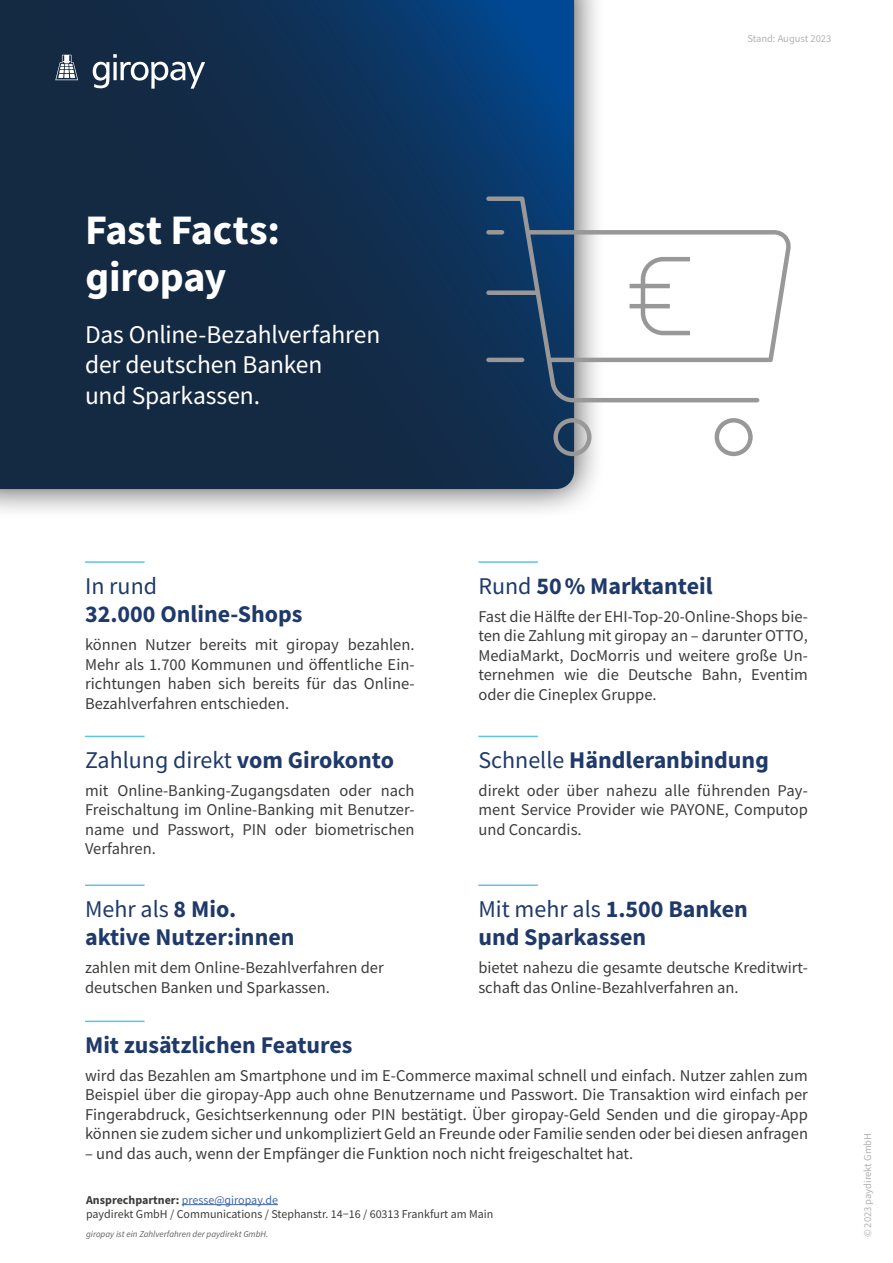
<style>
.page{position:relative;width:893px;height:1263px;background:#fff}
.page>*{position:absolute;margin:0;border:0;box-sizing:border-box;transform-origin:0 0}
.t1{font:700 42px/46.8px "Giro";letter-spacing:-.005em;color:#fff}
.t2{font:25.5px/30.6px "Giro";letter-spacing:-.005em;color:#fff}
.Absatzformat_1{font:700 24px/28.5px "Giro";color:#1f3a6a}
.Absatzformat_1-2{font:24px "Giro";color:#1f3a6a}
.Absatzformat_1-3{font:16.5px/19.5px "Giro";color:#3c3c3b;text-align:justify}
.t3{font:12px "Giro";color:#3c3c3b}
.t4{font:12px "Giro";color:#3f68a5}
.t5{font:10.5px "Giro";color:#b3b2b2}
.t6{font:italic 9px "Giro";color:#616161}
.s1{font-weight:400}
.s2{font-weight:700}
.s3{font-weight:700;color:#3c3c3b}
</style>
<div class="page">
<div style="left:0;top:0;width:606px;height:520px;background:#000;opacity:.75"></div>
<svg style="left:0;top:0;width:574px;height:489px;background:#112d4e"></svg>
<hr style="left:85px;top:561px;width:60px;height:2px;background:#5dc4e9">
<hr style="left:85px;top:736px;width:60px;height:1px;background:#5dc4e9">
<hr style="left:85px;top:884px;width:60px;height:2px;background:#5dc4e9">
<hr style="left:478px;top:561px;width:60px;height:2px;background:#5dc4e9">
<hr style="left:478px;top:736px;width:60px;height:1px;background:#5dc4e9">
<hr style="left:478px;top:884px;width:60px;height:2px;background:#5dc4e9">
<hr style="left:85px;top:1020px;width:60px;height:2px;background:#5dc4e9">
<svg style="left:486px;top:196px;width:305px;height:206px"></svg>
<svg style="left:553px;top:418px;width:38px;height:38px"></svg>
<svg style="left:715px;top:418px;width:38px;height:38px"></svg>
<hr style="left:486px;top:358px;width:38px;height:4px;background:#999898;border-radius:2px">
<div style="left:486px;top:230px;width:18px;height:5px;background:#999898;border-radius:2px"></div>
<svg style="left:93px;top:54px;width:112px;height:35px"></svg>
<svg style="left:55px;top:55px;width:23px;height:25px"></svg>
<hr style="left:182px;top:1204px;width:96px;height:1px;background:#3f68a5">
<p class="t5" style="left:747px;top:32px;width:85px">Stand: August 2023</p>
<p class="t1" style="left:85px;top:206px;width:197px">Fast Facts: giropay</p>
<p class="t2" style="left:85px;top:319px;width:297px">Das Online-Bezahlverfahren der deutschen Banken<br>und Sparkassen.</p>
<p class="Absatzformat_1" style="left:85px;top:571px;width:219px"><span class="s1">In rund<br></span>32.000 Online-Shops</p>
<p class="Absatzformat_1-3" style="left:85px;top:635px;width:331px">können Nutzer bereits mit giropay bezahlen.<br>Mehr als 1.700 Kommunen und öffentliche Ein&shy;richtungen haben sich bereits für das Online-Bezahlverfahren entschieden.</p>
<p class="Absatzformat_1-2" style="left:85px;top:745px;width:310px">Zahlung direkt <span class="s2">vom Girokonto</span></p>
<p class="Absatzformat_1-3" style="left:85px;top:781px;width:331px">mit Online-Banking-Zugangsdaten oder nach Freischaltung im Online-Banking mit Benutzer&shy;name und Passwort, PIN oder biometrischen Verfahren.</p>
<p class="Absatzformat_1" style="left:85px;top:894px;width:211px"><span class="s1">Mehr als</span> 8 Mio. aktive Nutzer:innen</p>
<p class="Absatzformat_1-3" style="left:85px;top:958px;width:300px">zahlen mit dem Online-Bezahlverfahren der deutschen Banken und Sparkassen.</p>
<p class="Absatzformat_1" style="left:478px;top:571px;width:236px"><span class="s1">Rund</span> 50% Marktanteil</p>
<p class="Absatzformat_1-3" style="left:478px;top:606px;width:331px">Fast die Hälfte der EHI-Top-20-Online-Shops bie&shy;ten die Zahlung mit giropay an – darunter OTTO, MediaMarkt, DocMorris und weitere große Un&shy;ternehmen wie die Deutsche Bahn, Eventim oder die Cineplex Gruppe.</p>
<p class="Absatzformat_1" style="left:478px;top:745px;width:292px"><span class="s1">Schnelle</span> Händleranbindung</p>
<p class="Absatzformat_1-3" style="left:478px;top:781px;width:331px">direkt oder über nahezu alle führenden Pay&shy;ment Service Provider wie PAYONE, Computop und Concardis.</p>
<p class="Absatzformat_1" style="left:478px;top:894px;width:271px"><span class="s1">Mit mehr als</span> 1.500 Banken und Sparkassen</p>
<p class="Absatzformat_1-3" style="left:478px;top:958px;width:331px">bietet nahezu die gesamte deutsche Kreditwirt&shy;schaft das Online-Bezahlverfahren an.</p>
<p class="Absatzformat_1" style="left:85px;top:1030px;width:269px">Mit zusätzlichen Features</p>
<p class="Absatzformat_1-3" style="left:85px;top:1065px;width:724px">wird das Bezahlen am Smartphone und im E-Commerce maximal schnell und einfach. Nutzer zahlen zum Beispiel über die giropay-App auch ohne Benutzername und Passwort. Die Transaktion wird einfach per Fingerabdruck, Gesichtserkennung oder PIN bestätigt. Über giropay-Geld Senden und die giropay-App können sie zudem sicher und unkompliziert Geld an Freunde oder Familie senden oder bei diesen anfragen</p>
<p class="Absatzformat_1-3" style="left:85px;top:1143px;width:550px">– und das auch, wenn der Empfänger die Funktion noch nicht freigeschaltet hat.</p>
<p class="t4" style="left:86px;top:1192px;width:193px"><span class="s3">Ansprechpartner:</span> presse@giropay.de</p>
<p class="t3" style="left:86px;top:1206px;width:409px">paydirekt GmbH / Communications / Stephanstr. 14−16 / 60313 Frankfurt am Main</p>
<p class="t6" style="left:86px;top:1229px;width:184px">giropay ist ein Zahlverfahren der paydirekt GmbH.</p>
<p class="t5" style="left:861px;top:1237px;width:106px;rotate:-90deg">© 2023 paydirekt GmbH</p>
</div>
